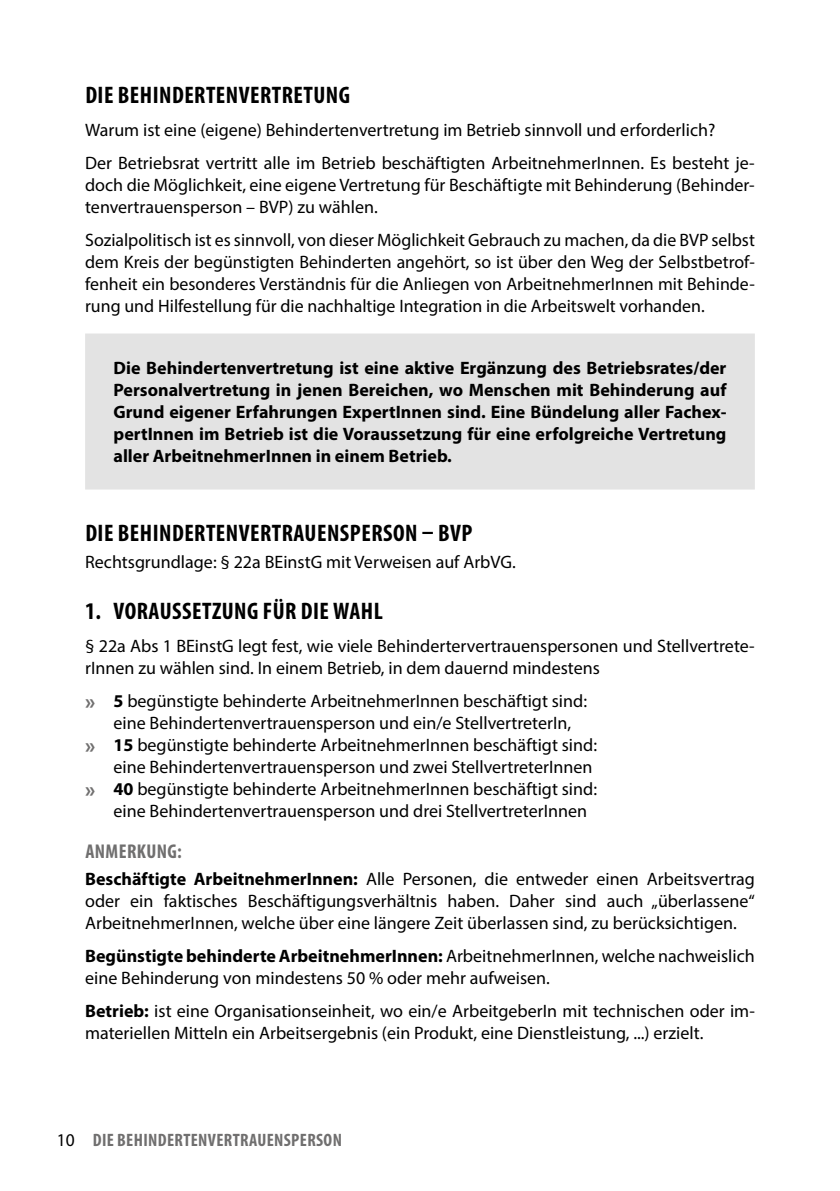
<style>
.page{position:relative;width:840px;height:1191px;background:#fff}
.page>*{position:absolute;margin:0;border:0;box-sizing:border-box;transform-origin:0 0}
.t1{font:700 condensed 24px "Myriad Pro";letter-spacing:.02em;color:#000}
.t2{font:700 condensed 20px "Myriad Pro";letter-spacing:.02em;color:#706f6f}
.t3{font:18px/22px "Myriad Pro";color:#000}
.t4{font:700 18px/22px "Myriad Pro";color:#000;text-align:justify}
.t5{font:700 condensed 18px "Myriad Pro";letter-spacing:.02em;color:#706f6f}
.s1{font-weight:700;font-size:22px;color:#706f6f}
.s2{font-weight:700}
.s3{font-weight:400;font-stretch:normal;color:#000}
</style>
<div class="page">
<div style="left:85px;top:333px;width:669px;height:156px;background:#e3e3e3"></div>
<h1 class="t1" style="left:85px;top:82px;width:266px">DIE BEHINDERTENVERTRETUNG</h1>
<p class="t3" style="left:85px;top:113px;width:670px;line-height:33px">Warum ist eine (eigene) Behindertenvertretung im Betrieb sinnvoll und erforderlich?<br>Der Betriebsrat vertritt alle im Betrieb beschäftigten ArbeitnehmerInnen. Es besteht je-</p>
<p class="t3" style="left:85px;top:174px;width:670px">doch die Möglichkeit, eine eigene Vertretung für Beschäftigte mit Behinderung (Behinder&shy;tenvertrauensperson – BVP) zu wählen.</p>
<p class="t3" style="left:85px;top:229px;width:671px;text-align:justify">Sozialpolitisch ist es sinnvoll, von dieser Möglichkeit Gebrauch zu machen, da die BVP selbst dem Kreis der begünstigten Behinderten angehört, so ist über den Weg der Selbstbetrof&shy;fenheit ein besonderes Verständnis für die Anliegen von ArbeitnehmerInnen mit Behinde&shy;rung und Hilfestellung für die nachhaltige Integration in die Arbeitswelt vorhanden.</p>
<p class="t4" style="left:113px;top:356px;width:614px">Die Behindertenvertretung ist eine aktive Ergänzung des Betriebsrates/der Personalvertretung in jenen Bereichen, wo Menschen mit Behinderung auf Grund eigener Erfahrungen ExpertInnen sind. Eine Bündelung aller Fachex&shy;pertInnen im Betrieb ist die Voraussetzung für eine erfolgreiche Vertretung aller ArbeitnehmerInnen in einem Betrieb.</p>
<h1 class="t1" style="left:85px;top:519px;width:388px">DIE BEHINDERTENVERTRAUENSPERSON – BVP</h1>
<p class="t3" style="left:85px;top:551px;width:432px">Rechtsgrundlage: § 22a BEinstG mit Verweisen auf ArbVG.</p>
<h1 class="t1" style="left:85px;top:597px;width:299px">1. VORAUSSETZUNG FÜR DIE WAHL</h1>
<p class="t3" style="left:85px;top:634px;width:670px">§ 22a Abs 1 BEinstG legt fest, wie viele Behindertervertrauenspersonen und Stellvertrete&shy;rInnen zu wählen sind. In einem Betrieb, in dem dauernd mindestens</p>
<p class="t3" style="left:85px;top:689px;width:503px"><span class="s1">»</span> <span class="s2">5</span> begünstigte behinderte ArbeitnehmerInnen beschäftigt sind:</p>
<p class="t3" style="left:113px;top:711px;width:459px">eine Behindertenvertrauensperson und ein/e StellvertreterIn,</p>
<p class="t3" style="left:85px;top:733px;width:513px"><span class="s1">»</span> <span class="s2">15</span> begünstigte behinderte ArbeitnehmerInnen beschäftigt sind:</p>
<p class="t3" style="left:113px;top:755px;width:480px">eine Behindertenvertrauensperson und zwei StellvertreterInnen</p>
<p class="t3" style="left:85px;top:777px;width:513px"><span class="s1">»</span> <span class="s2">40</span> begünstigte behinderte ArbeitnehmerInnen beschäftigt sind:</p>
<p class="t3" style="left:113px;top:799px;width:475px">eine Behindertenvertrauensperson und drei StellvertreterInnen</p>
<p class="t2" style="left:85px;top:840px;width:98px">ANMERKUNG:</p>
<p class="t3" style="left:85px;top:868px;width:671px;text-align:justify"><span class="s2">Beschäftigte ArbeitnehmerInnen:</span> Alle Personen, die entweder einen Arbeitsvertrag oder ein faktisches Beschäftigungsverhältnis haben. Daher sind auch „überlassene“ ArbeitnehmerInnen, welche über eine längere Zeit überlassen sind, zu berücksichtigen.</p>
<p class="t3" style="left:85px;top:945px;width:670px"><span class="s2">Begünstigte behinderte ArbeitnehmerInnen:</span> ArbeitnehmerInnen, welche nachweislich eine Behinderung von mindestens 50 % oder mehr aufweisen.</p>
<p class="t3" style="left:85px;top:1000px;width:670px"><span class="s2">Betrieb:</span> ist eine Organisationseinheit, wo ein/e ArbeitgeberIn mit technischen oder im&shy;materiellen Mitteln ein Arbeitsergebnis (ein Produkt, eine Dienstleistung, ...) erzielt.</p>
<p class="t5" style="left:57px;top:1129px;width:286px"><span class="s3">10</span> DIE BEHINDERTENVERTRAUENSPERSON</p>
</div>
